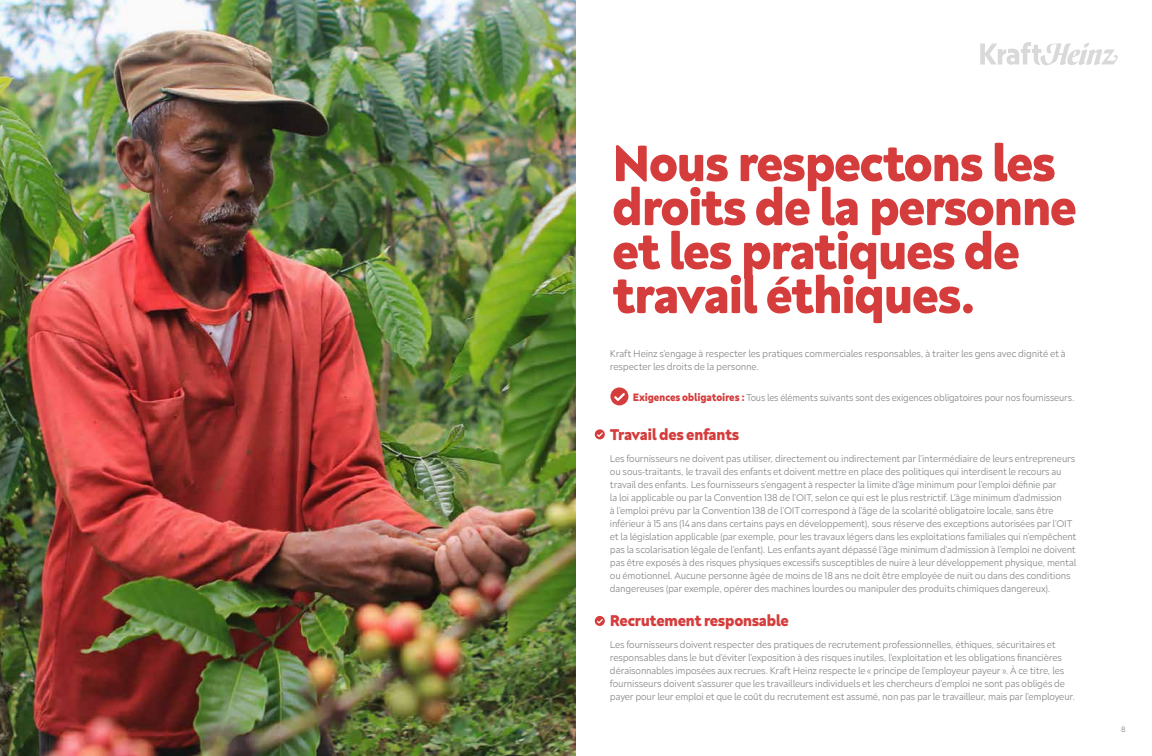
<style>
.page{position:relative;width:1152px;height:756px;background:#fff}
.page>*{position:absolute;margin:0;border:0;box-sizing:border-box;transform-origin:0 0}
.t1{font:800 52px/44px "Neufreit";letter-spacing:-.035em;color:#d53d3c}
.t2{font:800 16px "Neufreit";letter-spacing:-.025em;color:#d53d3c}
.t3{font:300 10px/13px "Neufreit";letter-spacing:-.01em;color:#808285}
.t4{font:300 10px "Neufreit";letter-spacing:-.01em;color:#808285;scale:.96 1}
.t5{font:300 8px "Neufreit";color:#808285}
.s1{font-weight:800;font-size:11px;color:#d53d3c}
</style>
<div class="page">
<img style="left:0;top:0;width:576px;height:756px">
<svg style="left:980px;top:42px;width:138px;height:23px"></svg>
<svg style="left:610px;top:387px;width:18px;height:18px"></svg>
<svg style="left:595px;top:429px;width:10px;height:10px"></svg>
<svg style="left:595px;top:616px;width:10px;height:10px"></svg>
<h1 class="t1" style="left:612px;top:140px;width:466px">Nous respectons les droits de la personne et les pratiques de travail éthiques.</h1>
<p class="t3" style="left:610px;top:347px;width:457px">Kraft Heinz s’engage à respecter les pratiques commerciales responsables, à traiter les gens avec dignité et à respecter les droits de la personne.</p>
<p class="t4" style="left:633px;top:392px;width:462px"><span class="s1">Exigences obligatoires :</span> Tous les éléments suivants sont des exigences obligatoires pour nos fournisseurs.</p>
<h2 class="t2" style="left:610px;top:425px;width:131px">Travail des enfants</h2>
<p class="t3" style="left:610px;top:452px;width:468px">Les fournisseurs ne doivent pas utiliser, directement ou indirectement par l’intermédiaire de leurs entrepreneurs ou sous-traitants, le travail des enfants et doivent mettre en place des politiques qui interdisent le recours au travail des enfants. Les fournisseurs s’engagent à respecter la limite d’âge minimum pour l’emploi définie par<br>la loi applicable ou par la Convention 138 de l’OIT, selon ce qui est le plus restrictif. L’âge minimum d’admission<br>à l’emploi prévu par la Convention 138 de l’OIT correspond à l’âge de la scolarité obligatoire locale, sans être inférieur à 15 ans (14 ans dans certains pays en développement), sous réserve des exceptions autorisées par l’OIT et la législation applicable (par exemple, pour les travaux légers dans les exploitations familiales qui n’empêchent pas la scolarisation légale de l’enfant). Les enfants ayant dépassé l’âge minimum d’admission à l’emploi ne doivent pas être exposés à des risques physiques excessifs susceptibles de nuire à leur développement physique, mental ou émotionnel. Aucune personne âgée de moins de 18 ans ne doit être employée de nuit ou dans des conditions dangereuses (par exemple, opérer des machines lourdes ou manipuler des produits chimiques dangereux).</p>
<h2 class="t2" style="left:610px;top:611px;width:180px">Recrutement responsable</h2>
<p class="t3" style="left:610px;top:638px;width:467px">Les fournisseurs doivent respecter des pratiques de recrutement professionnelles, éthiques, sécuritaires et responsables dans le but d’éviter l’exposition à des risques inutiles, l’exploitation et les obligations financières déraisonnables imposées aux recrues. Kraft Heinz respecte le « principe de l’employeur payeur ». À ce titre, les fournisseurs doivent s’assurer que les travailleurs individuels et les chercheurs d’emploi ne sont pas obligés de payer pour leur emploi et que le coût du recrutement est assumé, non pas par le travailleur, mais par l’employeur.</p>
<p class="t5" style="left:1121px;top:725px;width:6px">8</p>
</div>
